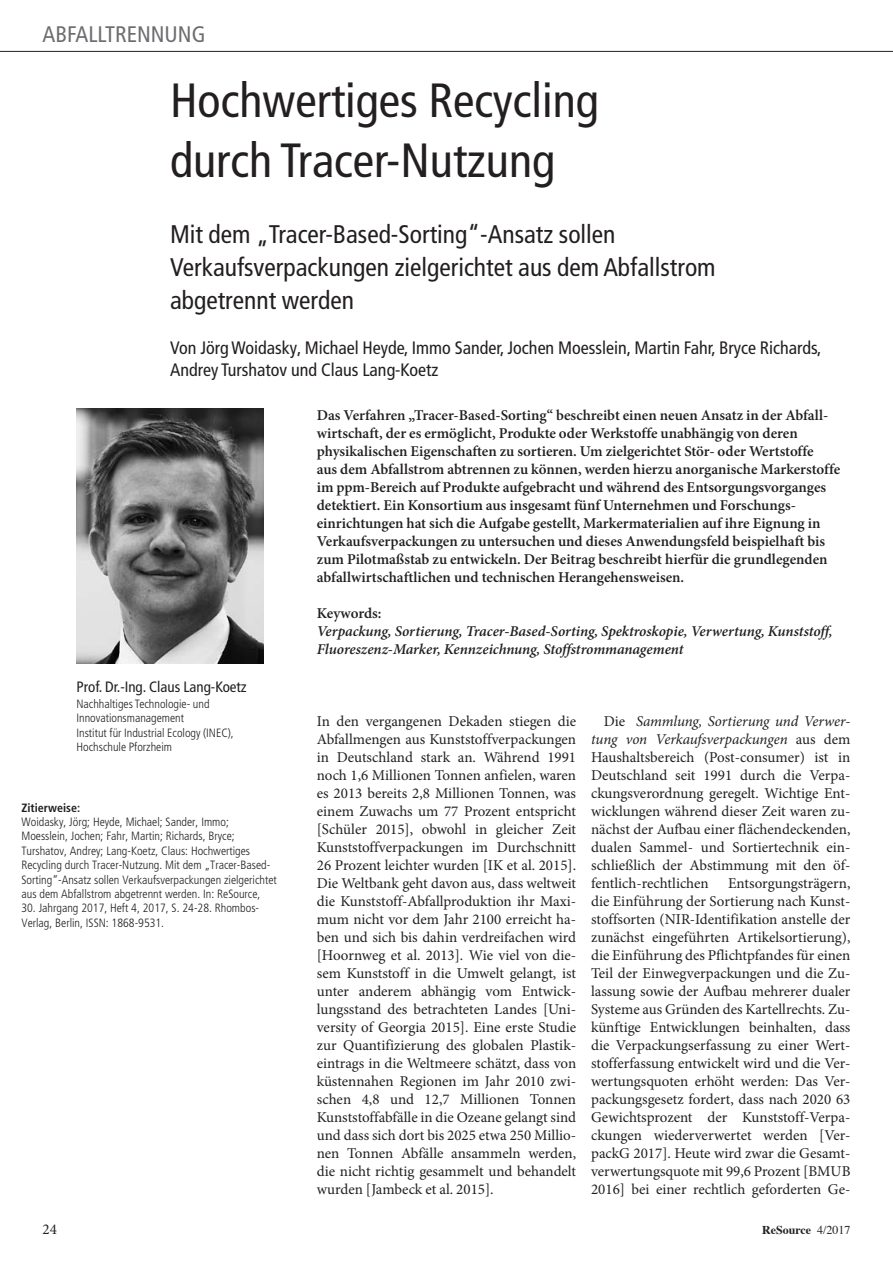
<style>
.page{position:relative;width:893px;height:1263px;background:#fff}
.page>*{position:absolute;margin:0;border:0;box-sizing:border-box;transform-origin:0 0}
.t1{font:condensed 48px/60px "Frutiger LT Pro";color:#231f20}
.t2{font:condensed 25.5px/33px "Frutiger LT Pro";color:#231f20}
.t3{font:condensed 22.5px "Frutiger LT Pro";color:#6c6d70}
.t4{font:condensed 18px/22.5px "Frutiger LT Pro";color:#231f20}
.t5{font:15px/18px "Minion Pro";color:#231f20;text-align:justify}
.t6{font:600 15px/18px "Minion Pro";color:#231f20}
.t7{font:italic 600 15px/18px "Minion Pro";letter-spacing:-.005em;color:#231f20}
.t8{font:condensed 15px "Frutiger LT Pro";color:#231f20}
.t9{font:300 condensed 12px/14.4px "Frutiger LT Pro";color:#221e1f}
.t10{font:300 condensed 12px/14.2px "Frutiger LT Pro";color:#231f20}
.t11{font:700 12px "Times";color:#231f20}
.t12{font:700 condensed 12px "Frutiger LT Pro";color:#221e1f}
.s1{font-style:italic}
.s2{font-weight:400}
</style>
<div class="page">
<hr style="left:0;top:51px;width:893px;height:1px;background:#231f20">
<img style="left:77px;top:408px;width:187px;height:255px">
<h3 class="t3" style="left:43px;top:21px;width:164px">ABFALLTRENNUNG</h3>
<h1 class="t1" style="left:170px;top:70px;width:430px">Hochwertiges Recycling durch Tracer-Nutzung</h1>
<h2 class="t2" style="left:170px;top:218px;width:547px">Mit dem „Tracer-Based-Sorting“-Ansatz sollen<br>Verkaufsverpackungen zielgerichtet aus dem Abfallstrom abgetrennt werden</h2>
<p class="t4" style="left:170px;top:336px;width:653px">Von Jörg Woidasky, Michael Heyde, Immo Sander, Jochen Moesslein, Martin Fahr, Bryce Richards,<br>Andrey Turshatov und Claus Lang-Koetz</p>
<p class="t6" style="left:317px;top:406px;width:525px">Das Verfahren „Tracer-Based-Sorting“ beschreibt einen neuen Ansatz in der Abfall&shy;wirtschaft, der es ermöglicht, Produkte oder Werkstoffe unabhängig von deren physikalischen Eigenschaften zu sortieren. Um zielgerichtet Stör- oder Wertstoffe<br>aus dem Abfallstrom abtrennen zu können, werden hierzu anorganische Markerstoffe im ppm-Bereich auf Produkte aufgebracht und während des Entsorgungsvorganges detektiert. Ein Konsortium aus insgesamt fünf Unternehmen und Forschungs&shy;einrichtungen hat sich die Aufgabe gestellt, Markermaterialien auf ihre Eignung in Verkaufsverpackungen zu untersuchen und dieses Anwendungsfeld beispielhaft bis zum Pilotmaßstab zu entwickeln. Der Beitrag beschreibt hierfür die grundlegenden abfallwirtschaftlichen und technischen Herangehensweisen.</p>
<p class="t6" style="left:317px;top:604px;width:66px">Keywords:</p>
<p class="t7" style="left:317px;top:622px;width:517px">Verpackung, Sortierung, Tracer-Based-Sorting, Spektroskopie, Verwertung, Kunststoff,<br>Fluoreszenz-Marker, Kennzeichnung, Stoffstrommanagement</p>
<p class="t8" style="left:77px;top:678px;width:172px">Prof. Dr.-Ing. Claus Lang-Koetz</p>
<p class="t10" style="left:77px;top:697px;width:159px">Nachhaltiges Technologie- und<br>Innovationsmanagement<br>Institut für Industrial Ecology (INEC),<br>Hochschule Pforzheim</p>
<p class="t5" style="left:317px;top:712px;width:261px">In den vergangenen Dekaden stiegen die Abfallmengen aus Kunststoffverpackungen in Deutschland stark an. Während 1991 noch 1,6 Millionen Tonnen anfielen, waren es 2013 bereits 2,8 Millionen Tonnen, was einem Zuwachs um 77 Prozent entspricht [Schüler 2015], obwohl in gleicher Zeit Kunststoffverpackungen im Durchschnitt 26 Prozent leichter wurden [IK et al. 2015].<br>Die Weltbank geht davon aus, dass weltweit die Kunststoff-Abfallproduktion ihr Maxi&shy;mum nicht vor dem Jahr 2100 erreicht ha&shy;ben und sich bis dahin verdreifachen wird [Hoornweg et al. 2013]. Wie viel von die&shy;sem Kunststoff in die Umwelt gelangt, ist unter anderem abhängig vom Entwick&shy;lungsstand des betrachteten Landes [Uni&shy;versity of Georgia 2015]. Eine erste Studie zur Quantifizierung des globalen Plastik&shy;eintrags in die Weltmeere schätzt, dass von küstennahen Regionen im Jahr 2010 zwi&shy;schen 4,8 und 12,7 Millionen Tonnen Kunststoffabfälle in die Ozeane gelangt sind und dass sich dort bis 2025 etwa 250 Millio&shy;nen Tonnen Abfälle ansammeln werden, die nicht richtig gesammelt und behandelt wurden [Jambeck et al. 2015].</p>
<p class="t5" style="left:591px;top:712px;width:261px;text-indent:13px">Die <span class="s1">Sammlung, Sortierung und Verwer&shy;tung von Verkaufsverpackungen</span> aus dem Haushaltsbereich (Post-consumer) ist in Deutschland seit 1991 durch die Verpa&shy;ckungsverordnung geregelt. Wichtige Ent&shy;wicklungen während dieser Zeit waren zu&shy;nächst der Aufbau einer flächendeckenden, dualen Sammel- und Sortiertechnik ein&shy;schließlich der Abstimmung mit den öf&shy;fentlich-rechtlichen</p>
<p class="t12" style="left:21px;top:800px;width:60px">Zitierweise:</p>
<p class="t9" style="left:21px;top:815px;width:257px">Woidasky, Jörg; Heyde, Michael; Sander, Immo; Moesslein, Jochen; Fahr, Martin; Richards, Bryce; Turshatov, Andrey; Lang-Koetz, Claus: Hochwertiges Recycling durch Tracer-Nutzung. Mit dem „Tracer-Based-Sorting“-Ansatz sollen Verkaufsverpackungen zielgerichtet aus dem Abfallstrom abgetrennt werden. In: ReSource,</p>
<p class="t9" style="left:21px;top:901px;width:239px">30. Jahrgang 2017, Heft 4, 2017, S. 24-28. Rhombos-<br>Verlag, Berlin, ISSN: 1868-9531.</p>
<p class="t5" style="left:591px;top:874px;width:261px;text-indent:137px">Entsorgungsträgern, die Einführung der Sortierung nach Kunst&shy;stoffsorten (NIR-Identifikation anstelle der zunächst eingeführten Artikelsortierung), die Einführung des Pflichtpfandes für einen Teil der Einwegverpackungen und die Zu&shy;lassung sowie der Aufbau mehrerer dualer Systeme aus Gründen des Kartellrechts. Zu&shy;künftige Entwicklungen beinhalten, dass die Verpackungserfassung zu einer Wert&shy;stofferfassung entwickelt wird und die Ver&shy;wertungsquoten erhöht werden: Das Ver&shy;packungsgesetz fordert, dass nach 2020 63<br>Gewichtsprozent der Kunststoff-Verpa&shy;ckungen wiederverwertet werden [Ver&shy;packG 2017]. Heute wird zwar die Gesamt&shy;verwertungsquote mit 99,6 Prozent [BMUB 2016] bei einer rechtlich geforderten Ge-</p>
<p class="t5" style="left:43px;top:1220px;width:16px">24</p>
<p class="t11" style="left:762px;top:1218px;width:90px">ReSource <span class="s2">4/2017</span></p>
</div>
